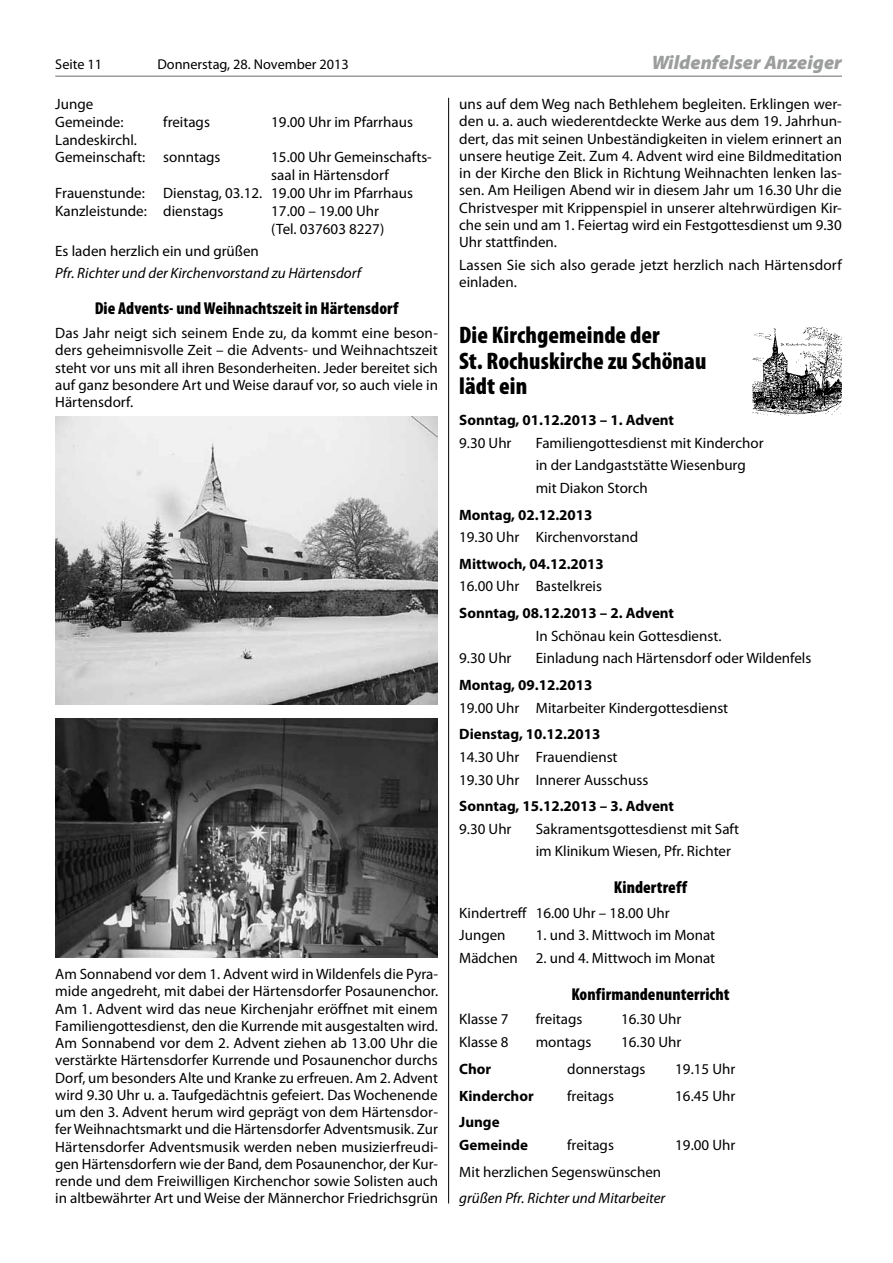
<style>
.page{position:relative;width:893px;height:1263px;background:#fff}
.page>*{position:absolute;margin:0;border:0;box-sizing:border-box;transform-origin:0 0}
.t1{font:900 condensed 24px/25.5px "Myriad Pro";letter-spacing:.005em;color:#000}
.t2{font:italic 900 19.5px "Myriad Pro";color:#9c9d9d}
.t3{font:900 condensed 17.25px "Myriad Pro";letter-spacing:.005em;color:#000}
.t4{font:15px/17.2px "Myriad Pro";color:#000}
.t5{font:700 15px/22.5px "Myriad Pro";color:#000}
.t6{font:italic 15px "Myriad Pro";color:#000}
.t7{font:14.25px "Myriad Pro";color:#000}
</style>
<div class="page">
<hr style="left:448px;top:98px;width:1px;height:1105px;background:#000">
<hr style="left:55px;top:75px;width:787px;height:2px;background:#9c9d9d">
<img style="left:55px;top:417px;width:383px;height:287px">
<img style="left:55px;top:718px;width:383px;height:239px">
<img style="left:752px;top:327px;width:90px;height:88px">
<p class="t7" style="left:55px;top:56px;width:48px">Seite 11</p>
<p class="t7" style="left:157px;top:56px;width:193px">Donnerstag, 28. November 2013</p>
<h2 class="t2" style="left:652px;top:51px;width:192px">Wildenfelser Anzeiger</h2>
<p class="t4" style="left:55px;top:95px;width:70px;line-height:17.7px">Junge<br>Gemeinde:</p>
<p class="t4" style="left:459px;top:96px;width:384px;text-align:justify">uns auf dem Weg nach Bethlehem begleiten. Erklingen wer&shy;den u. a. auch wiederentdeckte Werke aus dem 19. Jahrhun&shy;dert, das mit seinen Unbeständigkeiten in vielem erinnert an unsere heutige Zeit. Zum 4. Advent wird eine Bildmeditation in der Kirche den Blick in Richtung Weihnachten lenken las&shy;sen. Am Heiligen Abend wir in diesem Jahr um 16.30 Uhr die Christvesper mit Krippenspiel in unserer altehrwürdigen Kir&shy;che sein und am 1. Feiertag wird ein Festgottesdienst um 9.30<br>Uhr stattfinden.</p>
<p class="t4" style="left:459px;top:256px;width:384px">Lassen Sie sich also gerade jetzt herzlich nach Härtensdorf einladen.</p>
<h1 class="t1" style="left:459px;top:323px;width:249px">Die Kirchgemeinde der<br>St. Rochuskirche zu Schönau lädt ein</h1>
<p class="t5" style="left:459px;top:409px;width:216px">Sonntag, 01.12.2013 – 1. Advent</p>
<p class="t4" style="left:459px;top:434px;width:54px">9.30 Uhr</p>
<p class="t4" style="left:536px;top:432px;width:229px;line-height:22.5px">Familiengottesdienst mit Kinderchor in der Landgaststätte Wiesenburg mit Diakon Storch</p>
<p class="t5" style="left:459px;top:503px;width:135px">Montag, 02.12.2013</p>
<p class="t4" style="left:459px;top:529px;width:180px">19.30 Uhr Kirchenvorstand</p>
<p class="t5" style="left:459px;top:553px;width:146px">Mittwoch, 04.12.2013</p>
<p class="t4" style="left:459px;top:578px;width:144px">16.00 Uhr Bastelkreis</p>
<p class="t5" style="left:459px;top:602px;width:216px">Sonntag, 08.12.2013 – 2. Advent</p>
<p class="t4" style="left:536px;top:627px;width:187px">In Schönau kein Gottesdienst.</p>
<p class="t4" style="left:459px;top:650px;width:54px">9.30 Uhr</p>
<p class="t4" style="left:536px;top:650px;width:277px">Einladung nach Härtensdorf oder Wildenfels</p>
<p class="t5" style="left:459px;top:674px;width:135px">Montag, 09.12.2013</p>
<p class="t4" style="left:459px;top:699px;width:270px">19.00 Uhr Mitarbeiter Kindergottesdienst</p>
<p class="t5" style="left:459px;top:723px;width:143px">Dienstag, 10.12.2013</p>
<p class="t4" style="left:459px;top:746px;width:191px;line-height:22.5px">14.30 Uhr Frauendienst<br>19.30 Uhr Innerer Ausschuss</p>
<p class="t5" style="left:459px;top:795px;width:216px">Sonntag, 15.12.2013 – 3. Advent</p>
<p class="t4" style="left:459px;top:820px;width:54px">9.30 Uhr</p>
<p class="t4" style="left:536px;top:818px;width:205px;line-height:22.5px">Sakramentsgottesdienst mit Saft im Klinikum Wiesen, Pfr. Richter</p>
<p class="t3" style="left:614px;top:878px;width:75px">Kindertreff</p>
<p class="t4" style="left:459px;top:902px;width:212px;line-height:22.5px">Kindertreff 16.00 Uhr – 18.00 Uhr<br>Jungen</p>
<p class="t4" style="left:163px;top:113px;width:48px">freitags</p>
<p class="t4" style="left:271px;top:113px;width:143px">19.00 Uhr im Pfarrhaus</p>
<p class="t4" style="left:55px;top:131px;width:167px;line-height:17.7px">Landeskirchl.<br>Gemeinschaft: sonntags</p>
<p class="t4" style="left:271px;top:149px;width:162px">15.00 Uhr Gemeinschafts-</p>
<p class="t4" style="left:271px;top:167px;width:119px">saal in Härtensdorf</p>
<p class="t4" style="left:55px;top:185px;width:359px">Frauenstunde: Dienstag, 03.12. 19.00 Uhr im Pfarrhaus</p>
<p class="t4" style="left:55px;top:202px;width:170px">Kanzleistunde: dienstags</p>
<p class="t4" style="left:271px;top:202px;width:114px;line-height:17.9px">17.00 – 19.00 Uhr (Tel. 037603 8227)</p>
<p class="t4" style="left:55px;top:242px;width:205px">Es laden herzlich ein und grüßen</p>
<p class="t6" style="left:55px;top:264px;width:307px">Pfr. Richter und der Kirchenvorstand zu Härtensdorf</p>
<p class="t3" style="left:95px;top:298px;width:305px">Die Advents- und Weihnachtszeit in Härtensdorf</p>
<p class="t4" style="left:55px;top:325px;width:384px;text-align:justify">Das Jahr neigt sich seinem Ende zu, da kommt eine beson&shy;ders geheimnisvolle Zeit – die Advents- und Weihnachtszeit steht vor uns mit all ihren Besonderheiten. Jeder bereitet sich auf ganz besondere Art und Weise darauf vor, so auch viele in Härtensdorf.</p>
<p class="t4" style="left:459px;top:924px;width:257px;line-height:22.5px;text-align:right">1. und 3. Mittwoch im Monat<br>Mädchen 2. und 4. Mittwoch im Monat</p>
<p class="t3" style="left:571px;top:984px;width:160px">Konfirmandenunterricht</p>
<p class="t4" style="left:459px;top:1011px;width:51px">Klasse 7</p>
<p class="t4" style="left:536px;top:1011px;width:48px">freitags</p>
<p class="t4" style="left:621px;top:1011px;width:61px">16.30 Uhr</p>
<p class="t4" style="left:459px;top:1033px;width:51px">Klasse 8</p>
<p class="t4" style="left:536px;top:1033px;width:57px">montags</p>
<p class="t4" style="left:621px;top:1033px;width:61px">16.30 Uhr</p>
<p class="t5" style="left:459px;top:1058px;width:34px">Chor</p>
<p class="t4" style="left:567px;top:1060px;width:80px">donnerstags</p>
<p class="t4" style="left:675px;top:1060px;width:61px">19.15 Uhr</p>
<p class="t5" style="left:459px;top:1084px;width:76px">Kinderchor</p>
<p class="t4" style="left:567px;top:1087px;width:48px">freitags</p>
<p class="t4" style="left:675px;top:1087px;width:61px">16.45 Uhr</p>
<p class="t5" style="left:459px;top:1111px;width:70px">Junge<br>Gemeinde</p>
<p class="t4" style="left:55px;top:966px;width:384px;text-align:justify">Am Sonnabend vor dem 1. Advent wird in Wildenfels die Pyra&shy;mide angedreht, mit dabei der Härtensdorfer Posaunenchor.<br>Am 1. Advent wird das neue Kirchenjahr eröffnet mit einem Familiengottesdienst, den die Kurrende mit ausgestalten wird.<br>Am Sonnabend vor dem 2. Advent ziehen ab 13.00 Uhr die verstärkte Härtensdorfer Kurrende und Posaunenchor durchs Dorf, um besonders Alte und Kranke zu erfreuen. Am 2. Advent wird 9.30 Uhr u. a. Taufgedächtnis gefeiert. Das Wochenende um den 3. Advent herum wird geprägt von dem Härtensdor&shy;fer Weihnachtsmarkt und die Härtensdorfer Adventsmusik. Zur Härtensdorfer Adventsmusik werden neben musizierfreudi&shy;gen Härtensdorfern wie der Band, dem Posaunenchor, der Kur&shy;rende und dem Freiwilligen Kirchenchor sowie Solisten auch in altbewährter Art und Weise der Männerchor Friedrichsgrün</p>
<p class="t4" style="left:567px;top:1136px;width:48px">freitags</p>
<p class="t4" style="left:675px;top:1136px;width:61px">19.00 Uhr</p>
<p class="t4" style="left:459px;top:1163px;width:203px">Mit herzlichen Segenswünschen</p>
<p class="t6" style="left:459px;top:1190px;width:208px">grüßen Pfr. Richter und Mitarbeiter</p>
</div>
